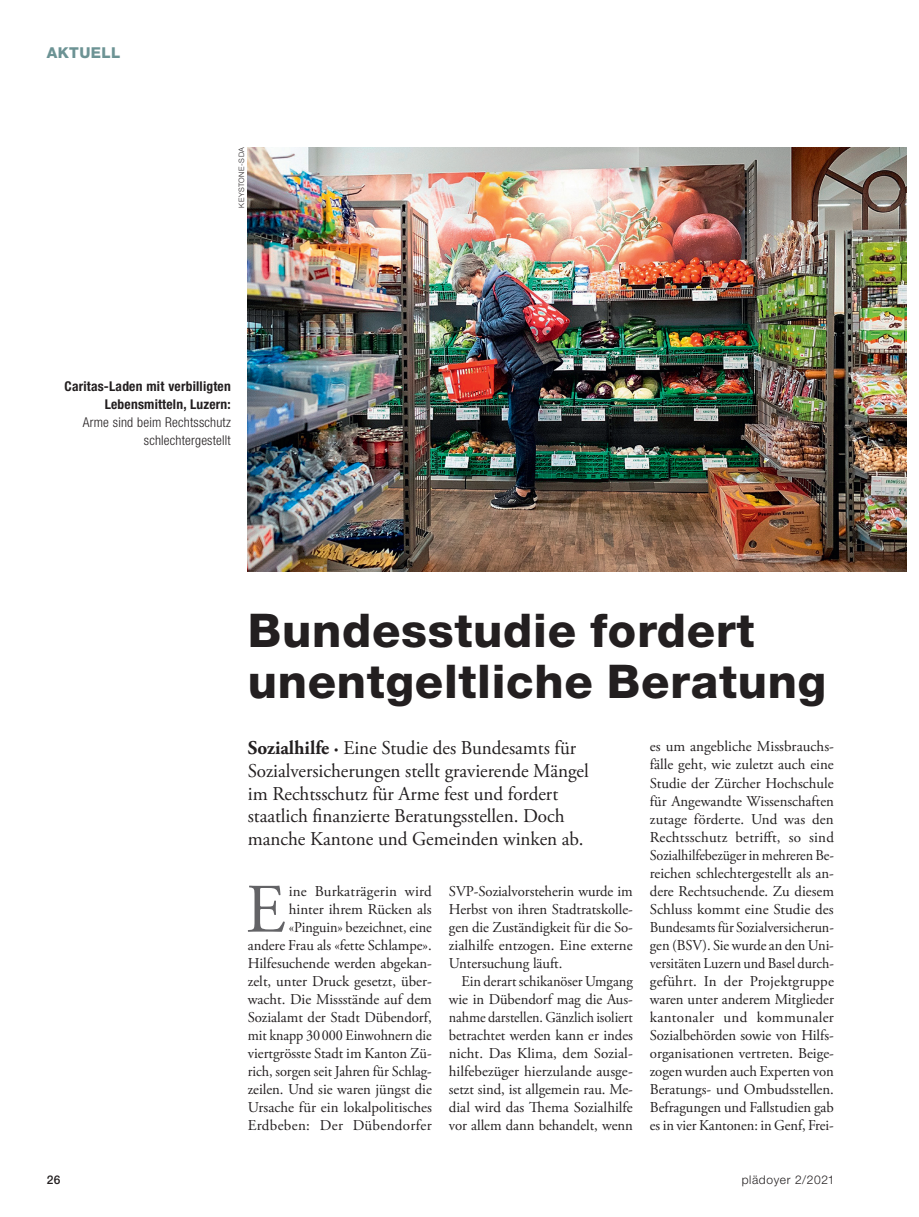
<style>
.page{position:relative;width:919px;height:1217px;background:#fff}
.page>*{position:absolute;margin:0;border:0;box-sizing:border-box;transform-origin:0 0}
.t1{font:69.3px "Adobe Garamond Pro";color:#636366}
.t2{font:800 46.5px/51px "Helvetica Neue LT Std";letter-spacing:.015em;color:#231f20}
.t3{font:19.5px/22.5px "Adobe Garamond Pro";color:#231f20}
.t4{font:15px/18px "Adobe Garamond Pro";color:#231f20;text-align:justify}
.t5{font:15px/18px "Adobe Garamond Pro";color:#231f20;text-align:justify;scale:.96 1}
.t6{font:800 15px "Helvetica Neue LT Std";letter-spacing:.025em;color:#6c9394}
.t7{font:700 condensed 13.5px/18px "Helvetica Neue LT Std";letter-spacing:.015em;color:#231f20;text-align:right}
.t8{font:300 condensed 13.5px/18px "Helvetica Neue LT Std";letter-spacing:.015em;color:#231f20;text-align:right}
.t9{font:300 12px "Helvetica Neue LT Std";letter-spacing:.05em;color:#231f20}
.t10{font:500 12px "Helvetica Neue LT Std";color:#231f20}
.t11{font:300 7.5px "Helvetica Neue LT Std";letter-spacing:.07em;color:#231f20}
.s1{font-weight:700}
</style>
<div class="page">
<img style="left:248px;top:147px;width:658px;height:424px">
<p class="t6" style="left:47px;top:43px;width:75px">AKTUELL</p>
<p class="t11" style="left:237px;top:208px;width:62px;rotate:-90deg">KEYSTONE-SDA</p>
<p class="t7" style="left:65px;top:377px;width:168px">Caritas-Laden mit verbilligten<br>Lebensmitteln, Luzern:</p>
<p class="t8" style="left:83px;top:413px;width:149px">Arme sind beim Rechtsschutz schlechtergestellt</p>
<h2 class="t2" style="left:248px;top:604px;width:580px">Bundesstudie fordert unentgeltliche Beratung</h2>
<h3 class="t3" style="left:248px;top:737px;width:342px"><span class="s1">Sozialhilfe ·</span> Eine Studie des Bundesamts für Sozialversicherungen stellt gravierende Mängel im Rechtsschutz für Arme fest und fordert staatlich finanzierte Beratungsstellen. Doch manche Kantone und Gemeinden winken ab.</h3>
<p class="t4" style="left:649px;top:738px;width:186px">es um angebliche Missbrauchs&shy;fälle geht, wie zuletzt auch eine Studie der Zürcher Hochschule für Angewandte Wissenschaften zutage förderte. Und was den Rechtsschutz betrifft, so sind Sozialhilfebezüger in mehreren Be&shy;reichen schlechtergestellt als an&shy;dere Rechtsuchende. Zu diesem Schluss kommt eine Studie des Bundesamts für Sozialversicherun&shy;gen (BSV). Sie wurde an den Uni&shy;versitäten Luzern und Basel durch&shy;geführt. In der Projektgruppe waren unter anderem Mitglieder kantonaler und kommunaler Sozialbehörden sowie von Hilfs&shy;organisationen vertreten. Beige&shy;zogen wurden auch Experten von Beratungs- und Ombudsstellen.<br>Befragungen und Fallstudien gab es in vier Kantonen: in Genf, Frei-</p>
<p class="t4" style="left:248px;top:882px;width:186px;text-align:right">ine Burkaträgerin wird<br>hinter ihrem Rücken als «Pinguin» bezeichnet, eine andere Frau als «fette Schlampe».<br>Hilfesuchende werden abgekan&shy;zelt, unter Druck gesetzt, über&shy;wacht. Die Missstände auf dem<br>Sozialamt der Stadt Dübendorf, mit knapp 30000 Einwohnern die viertgrösste Stadt im Kanton Zü&shy;rich, sorgen seit Jahren für Schlag&shy;zeilen. Und sie waren jüngst die<br>Ursache für ein lokalpolitisches<br>Erdbeben: Der Dübendorfer</p>
<p class="t4" style="left:449px;top:882px;width:185px">SVP-Sozialvorsteherin wurde im Herbst von ihren Stadtratskolle&shy;gen die Zuständigkeit für die So&shy;zialhilfe entzogen. Eine externe Untersuchung läuft.</p>
<h1 class="t1" style="left:246px;top:867px;width:41px">E</h1>
<p class="t5" style="left:449px;top:972px;width:193px;text-indent:13px">Ein derart schikanöser Umgang wie in Dübendorf mag die Aus&shy;nahme darstellen. Gänzlich isoliert betrachtet werden kann er indes nicht. Das Klima, dem Sozial&shy;hilfebezüger hierzulande ausge&shy;setzt sind, ist allgemein rau. Me&shy;dial wird das Thema Sozialhilfe vor allem dann behandelt, wenn</p>
<p class="t10" style="left:47px;top:1171px;width:15px">26</p>
<p class="t9" style="left:741px;top:1171px;width:94px">plädoyer 2/2021</p>
</div>
